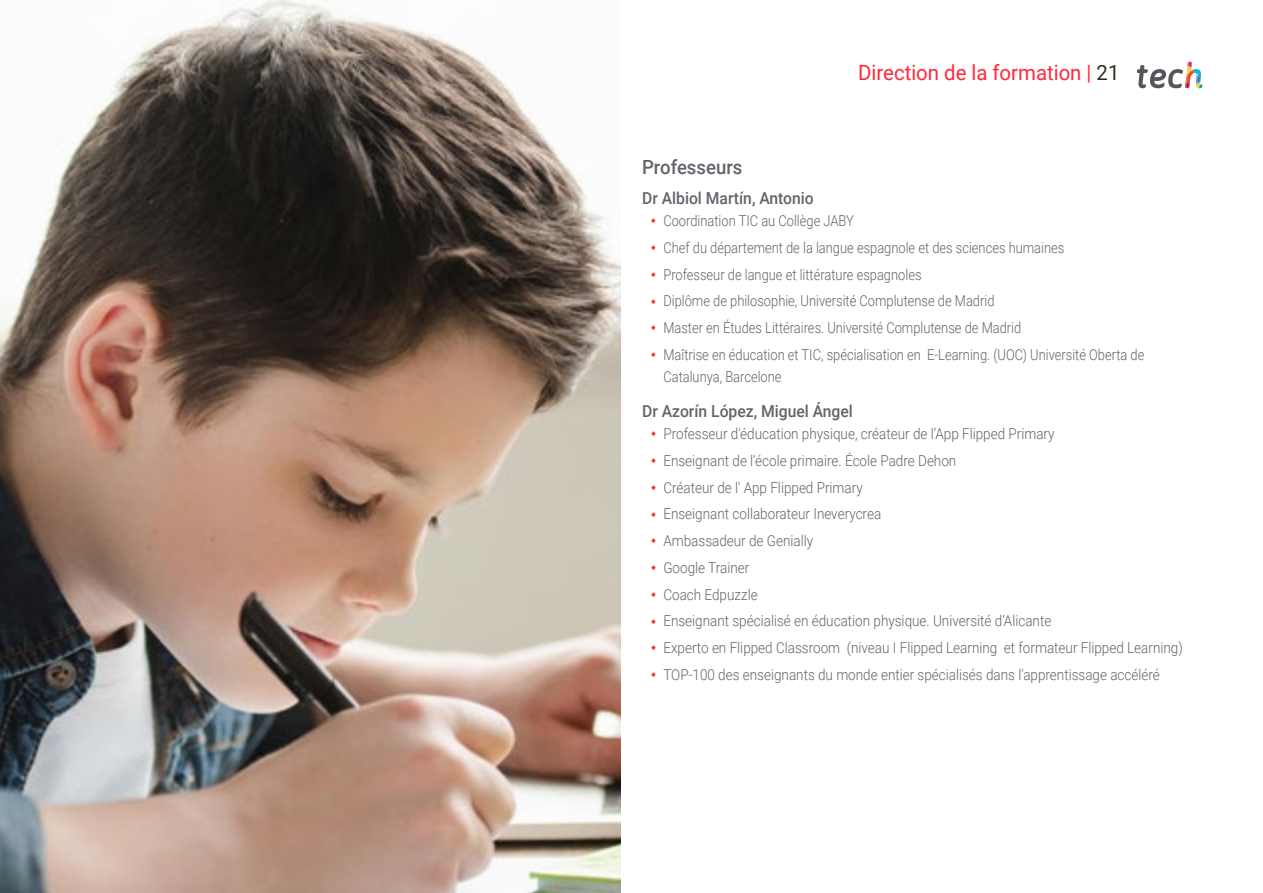
<style>
.page{position:relative;width:1263px;height:893px;background:#fff}
.page>*{position:absolute;margin:0;border:0;box-sizing:border-box;transform-origin:0 0}
.t1{font:21px "Roboto";color:#ff293a}
.t2{font:500 19.5px "Roboto";color:#61646a;scale:.95 1}
.t3{font:500 16.5px "Roboto";color:#61646a;scale:.95 1}
.t4{font:300 15px/26.7px "Roboto";color:#61646a;scale:.9 1}
.t5{font:300 15px/26.7px "Roboto";color:#61646a;scale:.86 1}
.s1{color:#312e20}
</style>
<div class="page">
<svg style="left:1137px;top:62px;width:65px;height:27px"></svg>
<img style="left:0;top:0;width:621px;height:893px">
<h1 class="t1" style="left:858px;top:57px;width:263px">Direction de la formation | <span class="s1">21</span></h1>
<h2 class="t2" style="left:642px;top:154px;width:107px">Professeurs</h2>
<p class="t3" style="left:642px;top:186px;width:182px">Dr Albiol Martín, Antonio</p>
<p class="t5" style="left:663px;top:207px;width:561px">Coordination TIC au Collège JABY<br>Chef du département de la langue espagnole et des sciences humaines<br>Professeur de langue et littérature espagnoles<br>Diplôme de philosophie, Université Complutense de Madrid<br>Master en Études Littéraires. Université Complutense de Madrid<br>Maîtrise en éducation et TIC, spécialisation en E-Learning. (UOC) Université Oberta de</p>
<p class="t5" style="left:663px;top:363px;width:139px">Catalunya, Barcelone</p>
<p class="t3" style="left:642px;top:399px;width:223px">Dr Azorín López, Miguel Ángel</p>
<p class="t4" style="left:663px;top:420px;width:579px">Professeur d'éducation physique, créateur de l’App Flipped Primary<br>Enseignant de l'école primaire. École Padre Dehon<br>Créateur de l' App Flipped Primary<br>Enseignant collaborateur Ineverycrea<br>Ambassadeur de Genially<br>Google Trainer<br>Coach Edpuzzle<br>Enseignant spécialisé en éducation physique. Université d’Alicante<br>Experto en Flipped Classroom (niveau I Flipped Learning et formateur Flipped Learning)<br>TOP-100 des enseignants du monde entier spécialisés dans l'apprentissage accéléré</p>
</div>
